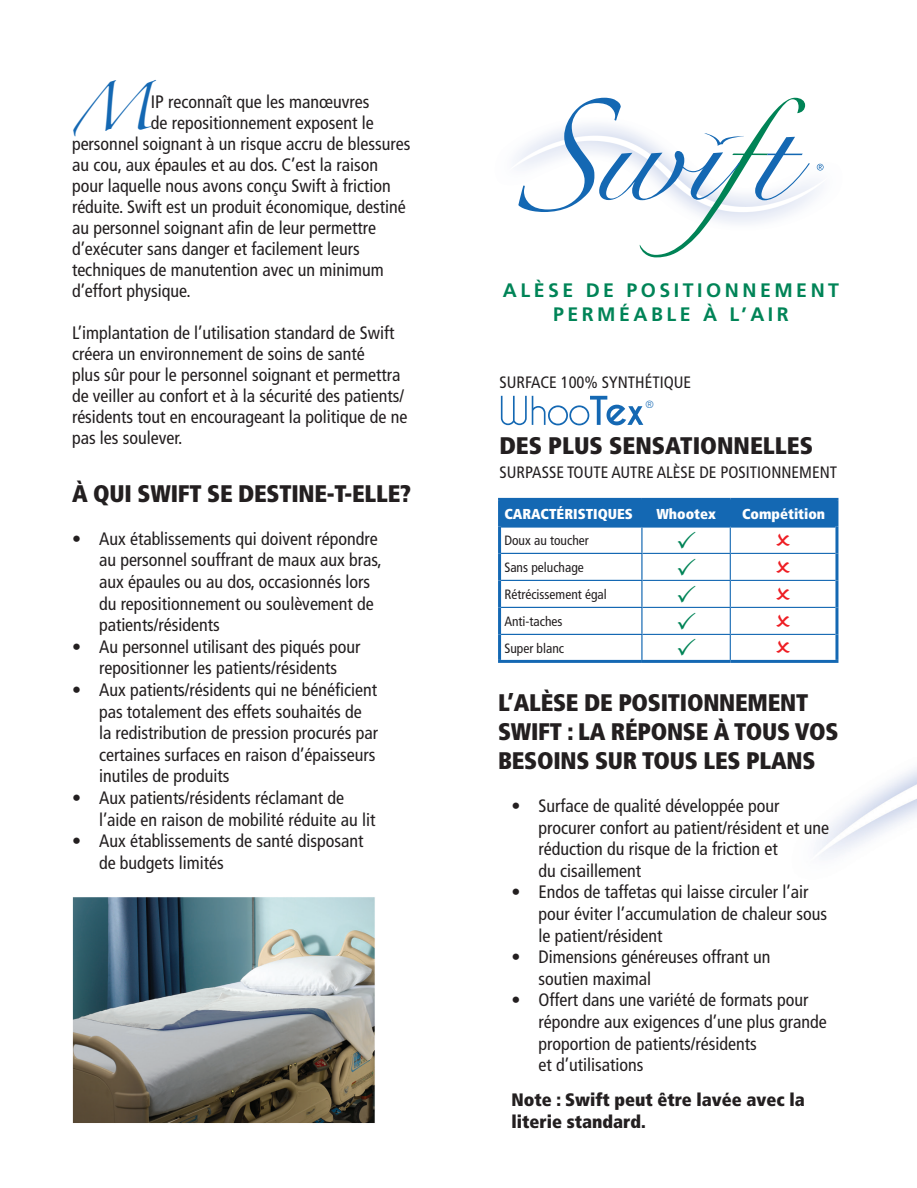
<style>
.page{position:relative;width:917px;height:1188px;background:#fff}
.page>*{position:absolute;margin:0;border:0;box-sizing:border-box;transform-origin:0 0}
.t1{font:42px "Zapfino";color:#1468b3}
.t2{font:900 condensed 24px/28.8px "Frutiger";letter-spacing:-.01em;color:#231f20}
.t3{font:700 19.5px/23.4px "Frutiger";letter-spacing:.18em;color:#008457;text-align:center}
.t4{font:condensed 18px/21.6px "Frutiger";color:#231f20}
.t5{font:900 condensed 18px/21.6px "Frutiger";color:#231f20}
.t6{font:condensed 16.5px "Frutiger";color:#231f20}
.t7{font:900 condensed 14.4px "Frutiger";color:#fff}
.t8{font:condensed 13.5px "Frutiger";color:#231f20}
.t9{font:300 condensed 10.5px "Frutiger";color:#1468b3}
.t10{font:8.55px "Myriad Pro";color:#231f20}
</style>
<div class="page">
<img style="left:72px;top:257px;width:845px;height:867px">
<svg style="left:817px;top:164px;width:6px;height:7px"></svg>
<svg style="left:518px;top:98px;width:292px;height:159px"></svg>
<hr style="left:498px;top:498px;width:144px;height:3px;background:#1468b3">
<hr style="left:498px;top:501px;width:3px;height:25px;background:#1468b3">
<hr style="left:642px;top:498px;width:88px;height:3px;background:#1468b3">
<hr style="left:730px;top:498px;width:108px;height:3px;background:#1468b3">
<hr style="left:835px;top:501px;width:3px;height:25px;background:#1468b3">
<hr style="left:498px;top:526px;width:3px;height:27px;background:#1468b3">
<hr style="left:835px;top:526px;width:3px;height:27px;background:#1468b3">
<hr style="left:498px;top:553px;width:3px;height:27px;background:#1468b3">
<hr style="left:835px;top:553px;width:3px;height:27px;background:#1468b3">
<hr style="left:498px;top:580px;width:3px;height:27px;background:#1468b3">
<hr style="left:835px;top:580px;width:3px;height:27px;background:#1468b3">
<hr style="left:498px;top:607px;width:3px;height:27px;background:#1468b3">
<hr style="left:835px;top:607px;width:3px;height:27px;background:#1468b3">
<hr style="left:498px;top:634px;width:3px;height:26px;background:#1468b3">
<hr style="left:835px;top:634px;width:3px;height:26px;background:#1468b3">
<hr style="left:498px;top:660px;width:144px;height:3px;background:#1468b3">
<hr style="left:642px;top:660px;width:88px;height:3px;background:#1468b3">
<hr style="left:730px;top:660px;width:108px;height:3px;background:#1468b3">
<svg style="left:501px;top:396px;width:142px;height:29px"></svg>
<svg style="left:499px;top:499px;width:338px;height:161px"></svg>
<p class="t1" style="left:72px;top:90px;width:80px">M</p>
<p class="t4" style="left:151px;top:91px;width:220px">IP reconnaît que les manœuvres</p>
<p class="t4" style="left:151px;top:112px;width:224px">de repositionnement exposent le</p>
<p class="t4" style="left:72px;top:133px;width:340px">personnel soignant à un risque accru de blessures</p>
<p class="t4" style="left:72px;top:154px;width:308px">au cou, aux épaules et au dos. C’est la raison</p>
<p class="t4" style="left:72px;top:175px;width:320px">pour laquelle nous avons conçu Swift à friction</p>
<p class="t4" style="left:72px;top:196px;width:335px">réduite. Swift est un produit économique, destiné</p>
<p class="t4" style="left:72px;top:217px;width:306px">au personnel soignant afin de leur permettre</p>
<p class="t4" style="left:72px;top:238px;width:289px">d’exécuter sans danger et facilement leurs</p>
<p class="t4" style="left:72px;top:259px;width:313px">techniques de manutention avec un minimum</p>
<p class="t4" style="left:72px;top:280px;width:120px">d’effort physique.</p>
<p class="t4" style="left:72px;top:322px;width:337px;line-height:21px">L’implantation de l’utilisation standard de Swift créera un environnement de soins de santé<br>plus sûr pour le personnel soignant et permettra de veiller au confort et à la sécurité des patients/ résidents tout en encourageant la politique de ne pas les soulever.</p>
<p class="t2" style="left:72px;top:479px;width:340px">À QUI SWIFT SE DESTINE-T-ELLE?</p>
<p class="t4" style="left:99px;top:528px;width:284px;text-indent:-27px">• Aux établissements qui doivent répondre au personnel souffrant de maux aux bras, aux épaules ou au dos, occasionnés lors du repositionnement ou soulèvement de patients/résidents</p>
<p class="t4" style="left:72px;top:636px;width:290px;text-align:center">• Au personnel utilisant des piqués pour repositionner les patients/résidents</p>
<p class="t4" style="left:99px;top:679px;width:281px;text-indent:-27px">• Aux patients/résidents qui ne bénéficient pas totalement des effets souhaités de la redistribution de pression procurés par certaines surfaces en raison d’épaisseurs inutiles de produits</p>
<p class="t4" style="left:99px;top:787px;width:278px;text-indent:-27px">• Aux patients/résidents réclamant de l’aide en raison de mobilité réduite au lit</p>
<p class="t4" style="left:99px;top:830px;width:266px;text-indent:-27px">• Aux établissements de santé disposant de budgets limités</p>
<p class="t3" style="left:503px;top:279px;width:338px">ALÈSE DE POSITIONNEMENT<br>PERMÉABLE À L’AIR</p>
<p class="t6" style="left:499px;top:373px;width:193px">SURFACE 100% SYNTHÉTIQUE</p>
<p class="t9" style="left:645px;top:398px;width:10px">®</p>
<p class="t2" style="left:499px;top:432px;width:315px">DES PLUS SENSATIONNELLES</p>
<p class="t6" style="left:499px;top:463px;width:339px">SURPASSE TOUTE AUTRE ALÈSE DE POSITIONNEMENT</p>
<p class="t7" style="left:504px;top:505px;width:130px">CARACTÉRISTIQUES</p>
<p class="t7" style="left:656px;top:505px;width:61px">Whootex</p>
<p class="t7" style="left:742px;top:505px;width:85px">Compétition</p>
<p class="t8" style="left:504px;top:532px;width:86px">Doux au toucher</p>
<p class="t8" style="left:504px;top:559px;width:81px">Sans peluchage</p>
<p class="t8" style="left:504px;top:586px;width:104px">Rétrécissement égal</p>
<p class="t8" style="left:504px;top:613px;width:60px">Anti-taches</p>
<p class="t8" style="left:504px;top:640px;width:61px">Super blanc</p>
<p class="t2" style="left:498px;top:688px;width:342px">L’ALÈSE DE POSITIONNEMENT<br>SWIFT : LA RÉPONSE À TOUS VOS<br>BESOINS SUR TOUS LES PLANS</p>
<p class="t4" style="left:538px;top:795px;width:292px;text-indent:-27px">• Surface de qualité développée pour procurer confort au patient/résident et une réduction du risque de la friction et<br>du cisaillement</p>
<p class="t4" style="left:538px;top:882px;width:290px;text-indent:-27px">• Endos de taffetas qui laisse circuler l’air pour éviter l’accumulation de chaleur sous le patient/résident</p>
<p class="t4" style="left:538px;top:946px;width:233px;text-indent:-27px">• Dimensions généreuses offrant un soutien maximal</p>
<p class="t4" style="left:538px;top:990px;width:290px;text-indent:-27px">• Offert dans une variété de formats pour répondre aux exigences d’une plus grande proportion de patients/résidents<br>et d’utilisations</p>
<p class="t5" style="left:511px;top:1089px;width:295px">Note : Swift peut être lavée avec la literie standard.</p>
<p class="t10" style="left:648px;top:958px;width:12px">3.5</p>
<p class="t10" style="left:648px;top:997px;width:12px">3.0</p>
<p class="t10" style="left:648px;top:1036px;width:12px">2.5</p>
</div>
